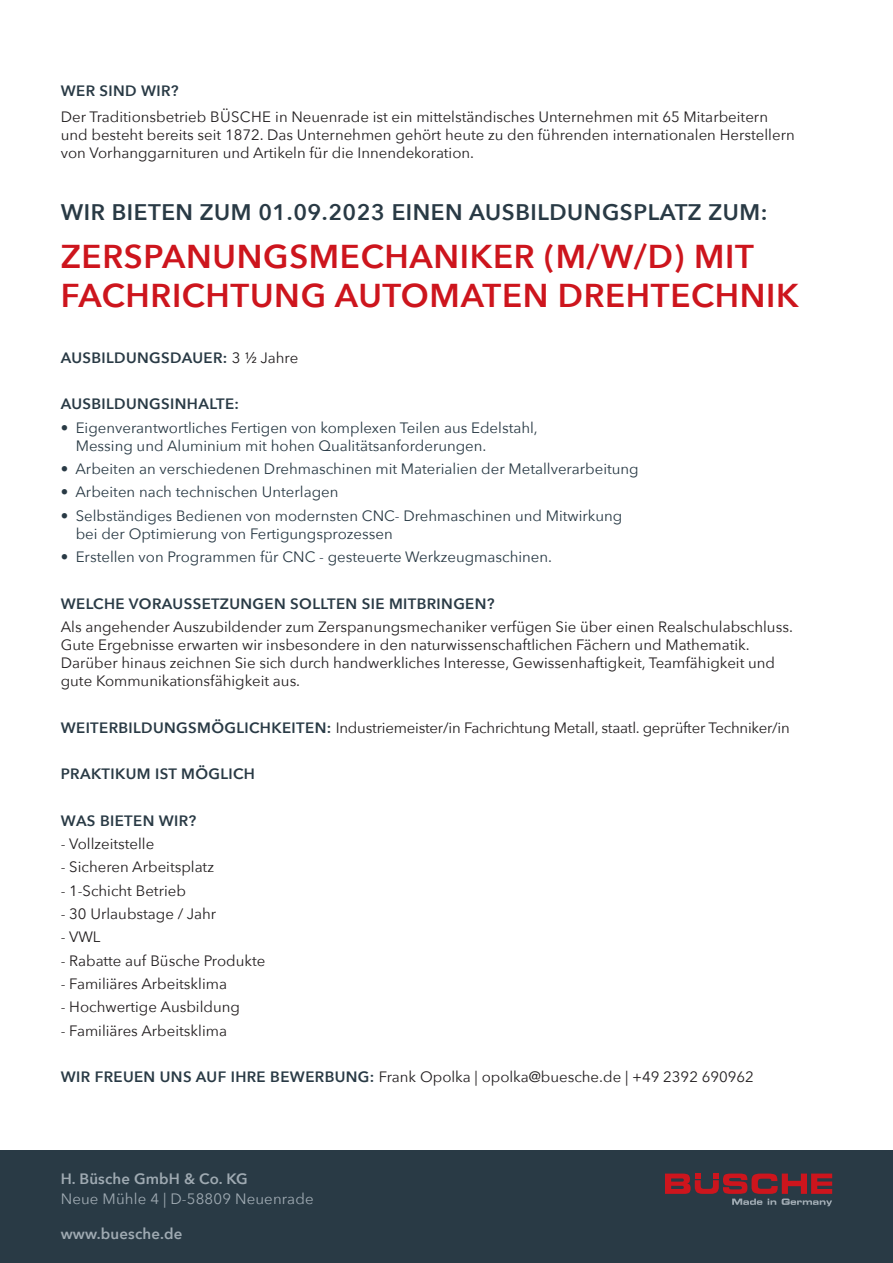
<style>
.page{position:relative;width:893px;height:1263px;background:#fff}
.page>*{position:absolute;margin:0;border:0;box-sizing:border-box;transform-origin:0 0}
.t1{font:600 33px/39.6px "Avenir Next";letter-spacing:.02em;color:#cd151d}
.t2{font:600 22.5px "Avenir Next";letter-spacing:.025em;color:#293a45}
.t3{font:15px/18px "Avenir Next";color:#231f20}
.t4{font:15px/18px "Avenir Next";color:#293a45}
.t5{font:600 15px "Avenir Next";letter-spacing:.025em;color:#293a45}
.t6{font:600 15px "Avenir Next";letter-spacing:.01em;color:#9faab2}
.t7{font:15px "Avenir Next";letter-spacing:.01em;color:#9faab2}
.s1{font-weight:400;color:#231f20}
.s2{font-weight:600;color:#293a45}
</style>
<div class="page">
<div style="left:0;top:1150px;width:893px;height:113px;background:#293a45"></div>
<svg style="left:665px;top:1173px;width:167px;height:33px"></svg>
<p class="t5" style="left:61px;top:78px;width:119px">WER SIND WIR?</p>
<p class="t3" style="left:61px;top:107px;width:735px">Der Traditionsbetrieb BÜSCHE in Neuenrade ist ein mittelständisches Unternehmen mit 65 Mitarbeitern und besteht bereits seit 1872. Das Unternehmen gehört heute zu den führenden internationalen Herstellern von Vorhanggarnituren und Artikeln für die Innendekoration.</p>
<h2 class="t2" style="left:61px;top:192px;width:708px">WIR BIETEN ZUM 01.09.2023 EINEN AUSBILDUNGSPLATZ ZUM:</h2>
<h1 class="t1" style="left:61px;top:235px;width:740px">ZERSPANUNGSMECHANIKER (M/W/D) MIT<br>FACHRICHTUNG AUTOMATEN DREHTECHNIK</h1>
<p class="t5" style="left:61px;top:345px;width:239px">AUSBILDUNGSDAUER: <span class="s1">3 ½ Jahre</span></p>
<p class="t5" style="left:61px;top:391px;width:180px">AUSBILDUNGSINHALTE:</p>
<p class="t4" style="left:76px;top:418px;width:464px;text-indent:-15px">• Eigenverantwortliches Fertigen von komplexen Teilen aus Edelstahl,<br>Messing und Aluminium mit hohen Qualitätsanforderungen.</p>
<p class="t4" style="left:61px;top:459px;width:579px">• Arbeiten an verschiedenen Drehmaschinen mit Materialien der Metallverarbeitung</p>
<p class="t4" style="left:61px;top:482px;width:279px">• Arbeiten nach technischen Unterlagen</p>
<p class="t4" style="left:76px;top:506px;width:548px;text-indent:-15px">• Selbständiges Bedienen von modernsten CNC- Drehmaschinen und Mitwirkung bei der Optimierung von Fertigungsprozessen</p>
<p class="t4" style="left:61px;top:547px;width:493px">• Erstellen von Programmen für CNC - gesteuerte Werkzeugmaschinen.</p>
<p class="t5" style="left:61px;top:590px;width:435px">WELCHE VORAUSSETZUNGEN SOLLTEN SIE MITBRINGEN?</p>
<p class="t3" style="left:61px;top:617px;width:734px">Als angehender Auszubildender zum Zerspanungsmechaniker verfügen Sie über einen Realschulabschluss.<br>Gute Ergebnisse erwarten wir insbesondere in den naturwissenschaftlichen Fächern und Mathematik.<br>Darüber hinaus zeichnen Sie sich durch handwerkliches Interesse, Gewissenhaftigkeit, Teamfähigkeit und gute Kommunikationsfähigkeit aus.</p>
<p class="t3" style="left:61px;top:718px;width:731px"><span class="s2">WEITERBILDUNGSMÖGLICHKEITEN:</span> Industriemeister/in Fachrichtung Metall, staatl. geprüfter Techniker/in</p>
<p class="t5" style="left:61px;top:761px;width:196px">PRAKTIKUM IST MÖGLICH</p>
<p class="t5" style="left:61px;top:808px;width:137px">WAS BIETEN WIR?</p>
<p class="t3" style="left:61px;top:834px;width:95px">- Vollzeitstelle</p>
<p class="t3" style="left:61px;top:858px;width:155px">- Sicheren Arbeitsplatz</p>
<p class="t3" style="left:61px;top:881px;width:127px">- 1-Schicht Betrieb</p>
<p class="t3" style="left:61px;top:904px;width:157px">- 30 Urlaubstage / Jahr</p>
<p class="t3" style="left:61px;top:927px;width:41px">- VWL</p>
<p class="t3" style="left:61px;top:951px;width:206px">- Rabatte auf Büsche Produkte</p>
<p class="t3" style="left:61px;top:974px;width:168px">- Familiäres Arbeitsklima</p>
<p class="t3" style="left:61px;top:997px;width:181px">- Hochwertige Ausbildung</p>
<p class="t3" style="left:61px;top:1021px;width:168px">- Familiäres Arbeitsklima</p>
<p class="t3" style="left:61px;top:1067px;width:695px"><span class="s2">WIR FREUEN UNS AUF IHRE BEWERBUNG:</span> Frank Opolka | opolka@buesche.de | +49 2392 690962</p>
<p class="t6" style="left:61px;top:1166px;width:189px">H. Büsche GmbH &amp; Co. KG</p>
<p class="t7" style="left:61px;top:1186px;width:254px">Neue Mühle 4 | D-58809 Neuenrade</p>
<p class="t6" style="left:61px;top:1221px;width:123px">www.buesche.de</p>
</div>
